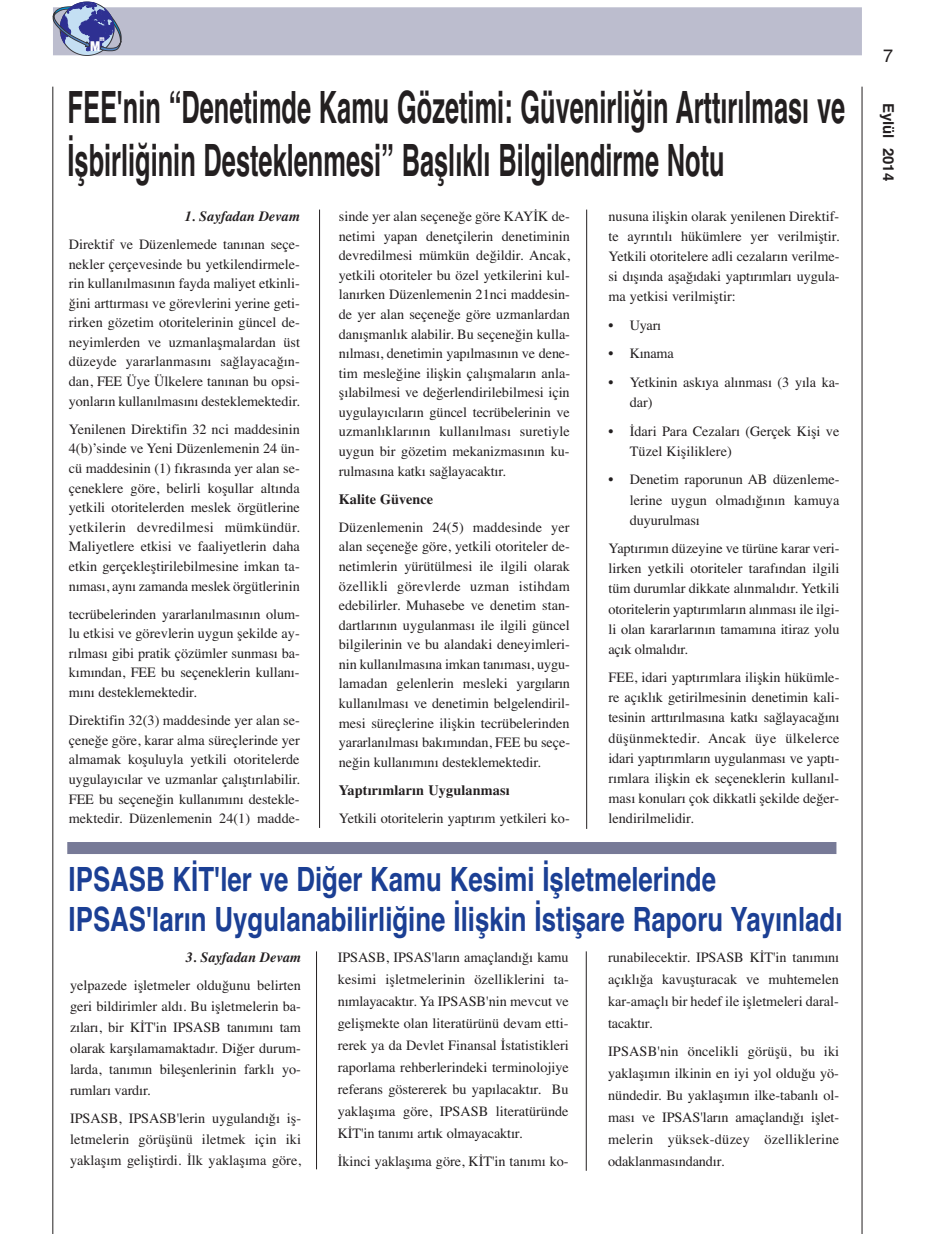
<style>
.page{position:relative;width:936px;height:1234px;background:#fff}
.page>*{position:absolute;margin:0;border:0;box-sizing:border-box;transform-origin:0 0}
.t1{font:700 44.4px/53.4px "Helvetica TU";color:#231f20;scale:.57 1}
.t2{font:700 33.3px/40px "Helvetica TU";color:#1b3f94;scale:.77 1}
.t3{font:18px "Helvetica TU";color:#231f20}
.t4{font:700 15px "Helvetica TU";color:#231f20}
.t5{font:14.25px/19.6px "Times TU";letter-spacing:-.005em;color:#231f20;text-align:justify}
.t6{font:700 14.25px "Times TU";letter-spacing:.01em;color:#231f20}
.t7{font:italic 700 14.25px "Times TU";color:#231f20}
.t8{font:900 13.65px "Helvetica Neue";color:#fff;scale:.79 1}
.t9{font:900 7.05px "Helvetica Neue";color:#fff;scale:.76 1}
</style>
<div class="page">
<div style="left:53px;top:7px;width:808px;height:48px;background:#bcbdce"></div>
<svg style="left:53px;top:2px;width:68px;height:54px"></svg>
<hr style="left:52px;top:87px;width:1px;height:1146px;background:#231f20">
<hr style="left:861px;top:87px;width:1px;height:1146px;background:#231f20">
<hr style="left:316px;top:951px;width:1px;height:217px;background:#231f20">
<hr style="left:586px;top:951px;width:1px;height:219px;background:#231f20">
<hr style="left:586px;top:209px;width:1px;height:619px;background:#231f20">
<hr style="left:319px;top:209px;width:1px;height:618px;background:#231f20">
<div style="left:67px;top:841px;width:769px;height:12px;background:#777a97"></div>
<p class="t9" style="left:99px;top:36px;width:8px">m</p>
<p class="t8" style="left:90px;top:41px;width:14px">M</p>
<h1 class="t1" style="left:68px;top:81px;width:1365px">FEE'nin “Denetimde Kamu Gözetimi: Güvenirliğin Arttırılması ve<br>İşbirliğinin Desteklenmesi” Başlıklı Bilgilendirme Notu</h1>
<p class="t7" style="left:185px;top:207px;width:117px">1. Sayfadan Devam</p>
<p class="t5" style="left:69px;top:234px;width:233px">Direktif ve Düzenlemede tanınan seçe&shy;nekler çerçevesinde bu yetkilendirmele&shy;rin kullanılmasının fayda maliyet etkinli&shy;ğini arttırması ve görevlerini yerine geti&shy;rirken gözetim otoritelerinin güncel de&shy;neyimlerden ve uzmanlaşmalardan üst düzeyde yararlanmasını sağlayacağın&shy;dan, FEE Üye Ülkelere tanınan bu opsi&shy;yonların kullanılmasını desteklemektedir.</p>
<p class="t5" style="left:69px;top:419px;width:232px">Yenilenen Direktifin 32 nci maddesinin 4(b)’sinde ve Yeni Düzenlemenin 24 ün&shy;cü maddesinin (1) fıkrasında yer alan se&shy;çeneklere göre, belirli koşullar altında yetkili otoritelerden meslek örgütlerine yetkilerin devredilmesi mümkündür.<br>Maliyetlere etkisi ve faaliyetlerin daha etkin gerçekleştirilebilmesine imkan ta&shy;nıması, aynı zamanda meslek örgütlerinin</p>
<p class="t5" style="left:69px;top:603px;width:232px">tecrübelerinden yararlanılmasının olum&shy;lu etkisi ve görevlerin uygun şekilde ay&shy;rılması gibi pratik çözümler sunması ba&shy;kımından, FEE bu seçeneklerin kullanı&shy;mını desteklemektedir.</p>
<p class="t5" style="left:69px;top:710px;width:232px">Direktifin 32(3) maddesinde yer alan se&shy;çeneğe göre, karar alma süreçlerinde yer almamak koşuluyla yetkili otoritelerde uygulayıcılar ve uzmanlar çalıştırılabilir.<br>FEE bu seçeneğin kullanımını destekle&shy;mektedir. Düzenlemenin 24(1) madde-</p>
<p class="t5" style="left:339px;top:206px;width:233px">sinde yer alan seçeneğe göre KAYİK de&shy;netimi yapan denetçilerin denetiminin devredilmesi mümkün değildir. Ancak, yetkili otoriteler bu özel yetkilerini kul&shy;lanırken Düzenlemenin 21nci maddesin&shy;de yer alan seçeneğe göre uzmanlardan danışmanlık alabilir. Bu seçeneğin kulla&shy;nılması, denetimin yapılmasının ve dene&shy;tim mesleğine ilişkin çalışmaların anla&shy;şılabilmesi ve değerlendirilebilmesi için uygulayıcıların güncel tecrübelerinin ve uzmanlıklarının kullanılması suretiyle uygun bir gözetim mekanizmasının ku&shy;rulmasına katkı sağlayacaktır.</p>
<p class="t6" style="left:339px;top:490px;width:96px">Kalite Güvence</p>
<p class="t5" style="left:339px;top:517px;width:233px">Düzenlemenin 24(5) maddesinde yer alan seçeneğe göre, yetkili otoriteler de&shy;netimlerin yürütülmesi ile ilgili olarak özellikli görevlerde uzman istihdam edebilirler. Muhasebe ve denetim stan&shy;dartlarının uygulanması ile ilgili güncel bilgilerinin ve bu alandaki deneyimleri&shy;nin kullanılmasına imkan tanıması, uygu&shy;lamadan gelenlerin mesleki yargıların kullanılması ve denetimin belgelendiril&shy;mesi süreçlerine ilişkin tecrübelerinden yararlanılması bakımından, FEE bu seçe&shy;neğin kullanımını desteklemektedir.</p>
<p class="t6" style="left:339px;top:781px;width:172px">Yaptırımların Uygulanması</p>
<p class="t5" style="left:339px;top:808px;width:232px">Yetkili otoritelerin yaptırım yetkileri ko-</p>
<p class="t5" style="left:608px;top:206px;width:233px;line-height:20.1px">nusuna ilişkin olarak yenilenen Direktif&shy;te ayrıntılı hükümlere yer verilmiştir.<br>Yetkili otoritelere adli cezaların verilme&shy;si dışında aşağıdaki yaptırımları uygula&shy;ma yetkisi verilmiştir:</p>
<p class="t5" style="left:608px;top:315px;width:54px">• Uyarı</p>
<p class="t5" style="left:608px;top:343px;width:67px">• Kınama</p>
<p class="t5" style="left:629px;top:372px;width:211px;line-height:20.1px;text-indent:-21px">• Yetkinin askıya alınması (3 yıla ka&shy;dar)</p>
<p class="t5" style="left:629px;top:420px;width:211px;line-height:20.1px;text-indent:-21px">• İdari Para Cezaları (Gerçek Kişi ve<br>Tüzel Kişiliklere)</p>
<p class="t5" style="left:629px;top:469px;width:211px;line-height:20.1px;text-indent:-21px">• Denetim raporunun AB düzenleme&shy;lerine uygun olmadığının kamuya duyurulması</p>
<p class="t5" style="left:608px;top:538px;width:232px;line-height:20.1px">Yaptırımın düzeyine ve türüne karar veri&shy;lirken yetkili otoriteler tarafından ilgili tüm durumlar dikkate alınmalıdır. Yetkili otoritelerin yaptırımların alınması ile ilgi&shy;li olan kararlarının tamamına itiraz yolu açık olmalıdır.</p>
<p class="t5" style="left:608px;top:667px;width:232px;line-height:20.1px">FEE, idari yaptırımlara ilişkin hükümle&shy;re açıklık getirilmesinin denetimin kali&shy;tesinin arttırılmasına katkı sağlayacağını düşünmektedir. Ancak üye ülkelerce idari yaptırımların uygulanması ve yaptı&shy;rımlara ilişkin ek seçeneklerin kullanıl&shy;ması konuları çok dikkatli şekilde değer&shy;lendirilmelidir.</p>
<h2 class="t2" style="left:69px;top:859px;width:1006px">IPSASB KİT'ler ve Diğer Kamu Kesimi İşletmelerinde<br>IPSAS'ların Uygulanabilirliğine İlişkin İstişare Raporu Yayınladı</h2>
<p class="t7" style="left:186px;top:948px;width:117px">3. Sayfadan Devam</p>
<p class="t5" style="left:70px;top:974px;width:232px;line-height:21px">yelpazede işletmeler olduğunu belirten geri bildirimler aldı. Bu işletmelerin ba&shy;zıları, bir KİT'in IPSASB tanımını tam olarak karşılamamaktadır. Diğer durum&shy;larda, tanımın bileşenlerinin farklı yo&shy;rumları vardır.</p>
<p class="t5" style="left:70px;top:1106px;width:233px;line-height:21px">IPSASB, IPSASB'lerin uygulandığı iş&shy;letmelerin görüşünü iletmek için iki yaklaşım geliştirdi. İlk yaklaşıma göre,</p>
<p class="t5" style="left:338px;top:946px;width:233px;line-height:21.9px">IPSASB, IPSAS'ların amaçlandığı kamu kesimi işletmelerinin özelliklerini ta&shy;nımlayacaktır. Ya IPSASB'nin mevcut ve gelişmekte olan literatürünü devam etti&shy;rerek ya da Devlet Finansal İstatistikleri raporlama rehberlerindeki terminolojiye referans göstererek bu yapılacaktır. Bu yaklaşıma göre, IPSASB literatüründe KİT'in tanımı artık olmayacaktır.</p>
<p class="t5" style="left:338px;top:1150px;width:232px">İkinci yaklaşıma göre, KİT'in tanımı ko-</p>
<p class="t5" style="left:608px;top:946px;width:232px;line-height:21.9px">runabilecektir. IPSASB KİT'in tanımını açıklığa kavuşturacak ve muhtemelen kar-amaçlı bir hedef ile işletmeleri daral&shy;tacaktır.</p>
<p class="t5" style="left:608px;top:1040px;width:233px;line-height:21.9px">IPSASB'nin öncelikli görüşü, bu iki yaklaşımın ilkinin en iyi yol olduğu yö&shy;nündedir. Bu yaklaşımın ilke-tabanlı ol&shy;ması ve IPSAS'ların amaçlandığı işlet&shy;melerin yüksek-düzey özelliklerine odaklanmasındandır.</p>
<p class="t3" style="left:883px;top:45px;width:12px">7</p>
<p class="t4" style="left:897px;top:103px;width:80px;rotate:90deg">Eylül 2014</p>
</div>
